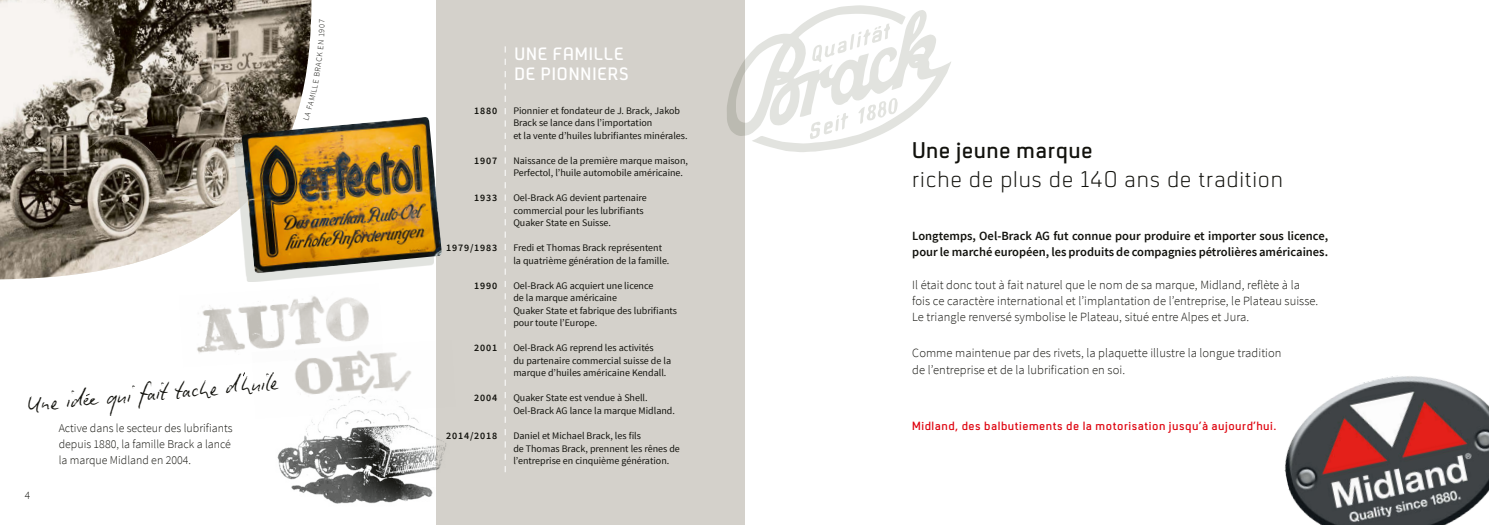
<style>
.page{position:relative;width:1489px;height:525px;background:#fff}
.page>*{position:absolute;margin:0;border:0;box-sizing:border-box;transform-origin:0 0}
.t1{font:300 23.75px "Neustadt";letter-spacing:.03em;color:#12120d}
.t2{font:23.75px "Biro Script Reduced Regular 2";color:#12120d;scale:.95 1}
.t3{font:600 23.75px "Neustadt";letter-spacing:.02em;color:#12120d}
.t4{font:600 18.75px/20px "Neustadt";letter-spacing:.05em;color:#fff}
.t5{font:300 12.5px/16.2px "Source Sans Pro";letter-spacing:.005em;color:#12120d}
.t6{font:600 12.5px/16.2px "Source Sans Pro";color:#12120d}
.t7{font:600 12.5px "Neustadt";letter-spacing:.04em;color:#de000c}
.t8{font:300 11.88px/16.2px "Source Sans Pro";color:#12120d}
.t9{font:300 11.25px "Source Sans Pro";color:#12120d}
.t10{font:10px/12.5px "Source Sans Pro";color:#12120d}
.t11{font:600 10px "Source Sans Pro";letter-spacing:.08em;color:#12120d}
</style>
<div class="page">
<div style="left:436px;top:0;width:308px;height:524px;background:#d4d1cb"></div>
<img style="left:0;top:0;width:311px;height:279px">
<div style="left:234px;top:125px;width:200px;height:156px;background:#d5d7d2;opacity:.7"></div>
<img style="left:241px;top:117px;width:201px;height:156px">
<svg style="left:727px;top:5px;width:224px;height:148px"></svg>
<svg style="left:858px;top:98px;width:39px;height:26px"></svg>
<svg style="left:811px;top:24px;width:79px;height:38px"></svg>
<svg style="left:809px;top:113px;width:39px;height:26px"></svg>
<img style="left:277px;top:418px;width:169px;height:86px">
<img style="left:197px;top:296px;width:172px;height:57px">
<img style="left:252px;top:340px;width:162px;height:78px">
<img style="left:1284px;top:376px;width:204px;height:148px">
<svg style="left:505px;top:46px;width:1px;height:426px"></svg>
<svg style="left:303px;top:20px;width:22px;height:100px"></svg>
<h1 class="t2" style="left:26px;top:388px;width:266px;rotate:-5deg">Une idee qui fait tache dhuile</h1>
<p class="t9" style="left:25px;top:488px;width:7px">4</p>
<p class="t8" style="left:59px;top:419px;width:175px">Active dans le secteur des lubrifiants depuis 1880, la famille Brack a lancé la marque Midland en 2004.</p>
<p class="t11" style="left:474px;top:104px;width:24px">1880</p>
<p class="t11" style="left:474px;top:154px;width:24px">1907</p>
<p class="t11" style="left:474px;top:191px;width:24px">1933</p>
<p class="t11" style="left:446px;top:241px;width:52px">1979/1983</p>
<p class="t11" style="left:474px;top:279px;width:24px">1990</p>
<p class="t11" style="left:474px;top:341px;width:24px">2001</p>
<p class="t11" style="left:474px;top:391px;width:24px">2004</p>
<p class="t11" style="left:446px;top:429px;width:52px">2014/2018</p>
<h2 class="t4" style="left:514px;top:44px;width:116px">UNE FAMILLE<br>DE PIONNIERS</h2>
<p class="t10" style="left:513px;top:104px;width:176px">Pionnier et fondateur de J. Brack, Jakob<br>Brack se lance dans l’importation<br>et la vente d’huiles lubrifiantes minérales.</p>
<p class="t10" style="left:513px;top:154px;width:176px">Naissance de la première marque maison,<br>Perfectol, l’huile automobile américaine.</p>
<p class="t10" style="left:513px;top:192px;width:135px">Oel-Brack AG devient partenaire commercial pour les lubrifiants<br>Quaker State en Suisse.</p>
<p class="t10" style="left:513px;top:242px;width:158px">Fredi et Thomas Brack représentent la quatrième génération de la famille.</p>
<p class="t10" style="left:513px;top:279px;width:165px">Oel-Brack AG acquiert une licence<br>de la marque américaine<br>Quaker State et fabrique des lubrifiants pour toute l’Europe.</p>
<p class="t10" style="left:513px;top:342px;width:159px">Oel-Brack AG reprend les activités<br>du partenaire commercial suisse de la marque d’huiles américaine Kendall.</p>
<p class="t10" style="left:513px;top:392px;width:163px">Quaker State est vendue à Shell.<br>Oel-Brack AG lance la marque Midland.</p>
<p class="t10" style="left:513px;top:429px;width:168px">Daniel et Michael Brack, les fils<br>de Thomas Brack, prennent les rênes de l’entreprise en cinquième génération.</p>
<h1 class="t3" style="left:912px;top:137px;width:182px">Une jeune marque</h1>
<h1 class="t1" style="left:912px;top:166px;width:372px">riche de plus de 140 ans de tradition</h1>
<p class="t6" style="left:912px;top:228px;width:417px">Longtemps, Oel-Brack AG fut connue pour produire et importer sous licence, pour le marché européen, les produits de compagnies pétrolières américaines.</p>
<p class="t5" style="left:912px;top:276px;width:407px">Il était donc tout à fait naturel que le nom de sa marque, Midland, reflète à la fois ce caractère international et l’implantation de l’entreprise, le Plateau suisse.<br>Le triangle renversé symbolise le Plateau, situé entre Alpes et Jura.</p>
<p class="t5" style="left:912px;top:345px;width:371px">Comme maintenue par des rivets, la plaquette illustre la longue tradition de l’entreprise et de la lubrification en soi.</p>
<p class="t7" style="left:912px;top:418px;width:365px">Midland, des balbutiements de la motorisation jusqu’à aujourd’hui.</p>
</div>
